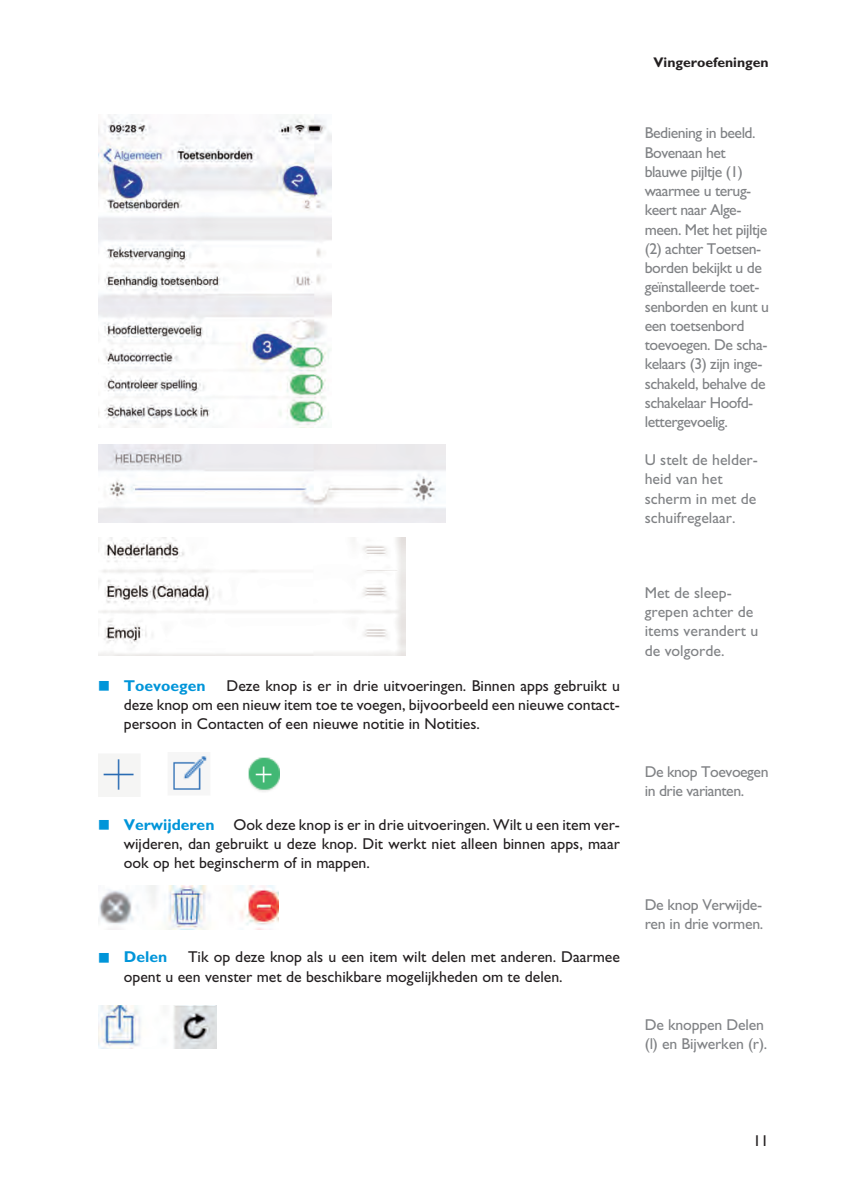
<style>
.page{position:relative;width:843px;height:1191px;background:#fff}
.page>*{position:absolute;margin:0;border:0;box-sizing:border-box;transform-origin:0 0}
.t1{font:15.75px/19.2px "Gill Sans";color:#231f20;text-align:justify}
.t2{font:15.75px/19.2px "Gill Sans";letter-spacing:-.03em;color:#808285}
.t3{font:15.75px/19.2px "Gill Sans";color:#808285}
.t4{font:15.75px/19.2px "Gill Sans";letter-spacing:-.01em;color:#808285}
.t5{font:700 15.75px "Gill Sans";color:#0095d9}
.t6{font:700 14px "Gill Sans";color:#231f20}
.s1{color:#0095d9}
.s2{font-weight:700;color:#0095d9}
</style>
<div class="page">
<img style="left:99px;top:114px;width:232px;height:313px">
<img style="left:99px;top:444px;width:346px;height:79px">
<img style="left:99px;top:538px;width:306px;height:117px">
<img style="left:99px;top:754px;width:181px;height:42px">
<img style="left:99px;top:885px;width:179px;height:44px">
<img style="left:99px;top:1005px;width:118px;height:44px">
<p class="t5" style="left:99px;top:680px;width:108px">■ Toevoegen</p>
<p class="t1" style="left:124px;top:677px;width:498px;text-indent:103px">Deze knop is er in drie uitvoeringen. Binnen apps gebruikt u deze knop om een nieuw item toe te voegen, bijvoorbeeld een nieuwe contact&shy;persoon in Contacten of een nieuwe notitie in Notities.</p>
<p class="t1" style="left:124px;top:816px;width:498px;text-indent:-25px"><span class="s1">■</span> <span class="s2">Verwijderen</span> Ook deze knop is er in drie uitvoeringen. Wilt u een item ver&shy;wijderen, dan gebruikt u deze knop. Dit werkt niet alleen binnen apps, maar ook op het beginscherm of in mappen.</p>
<p class="t5" style="left:99px;top:951px;width:70px">■ Delen</p>
<p class="t1" style="left:124px;top:949px;width:498px;text-indent:64px">Tik op deze knop als u een item wilt delen met anderen. Daarmee opent u een venster met de beschikbare mogelijkheden om te delen.</p>
<p class="t6" style="left:653px;top:57px;width:117px">Vingeroefeningen</p>
<p class="t2" style="left:645px;top:125px;width:126px">Bediening in beeld.<br>Bovenaan het blauwe pijltje (1) waarmee u terug&shy;keert naar Alge&shy;meen. Met het pijltje (2) achter Toetsen&shy;borden bekijkt u de geïnstalleerde toet&shy;senborden en kunt u een toetsenbord toevoegen. De scha&shy;kelaars (3) zijn inge&shy;schakeld, behalve de schakelaar Hoofd&shy;lettergevoelig.</p>
<p class="t3" style="left:645px;top:452px;width:115px">U stelt de helder&shy;heid van het scherm in met de schuifregelaar.</p>
<p class="t3" style="left:645px;top:584px;width:115px">Met de sleep&shy;grepen achter de items verandert u de volgorde.</p>
<p class="t2" style="left:645px;top:764px;width:125px">De knop Toevoegen in drie varianten.</p>
<p class="t2" style="left:645px;top:896px;width:120px">De knop Verwijde&shy;ren in drie vormen.</p>
<p class="t4" style="left:645px;top:1016px;width:124px">De knoppen Delen (l) en Bijwerken (r).</p>
<p class="t1" style="left:753px;top:1133px;width:17px">11</p>
</div>
